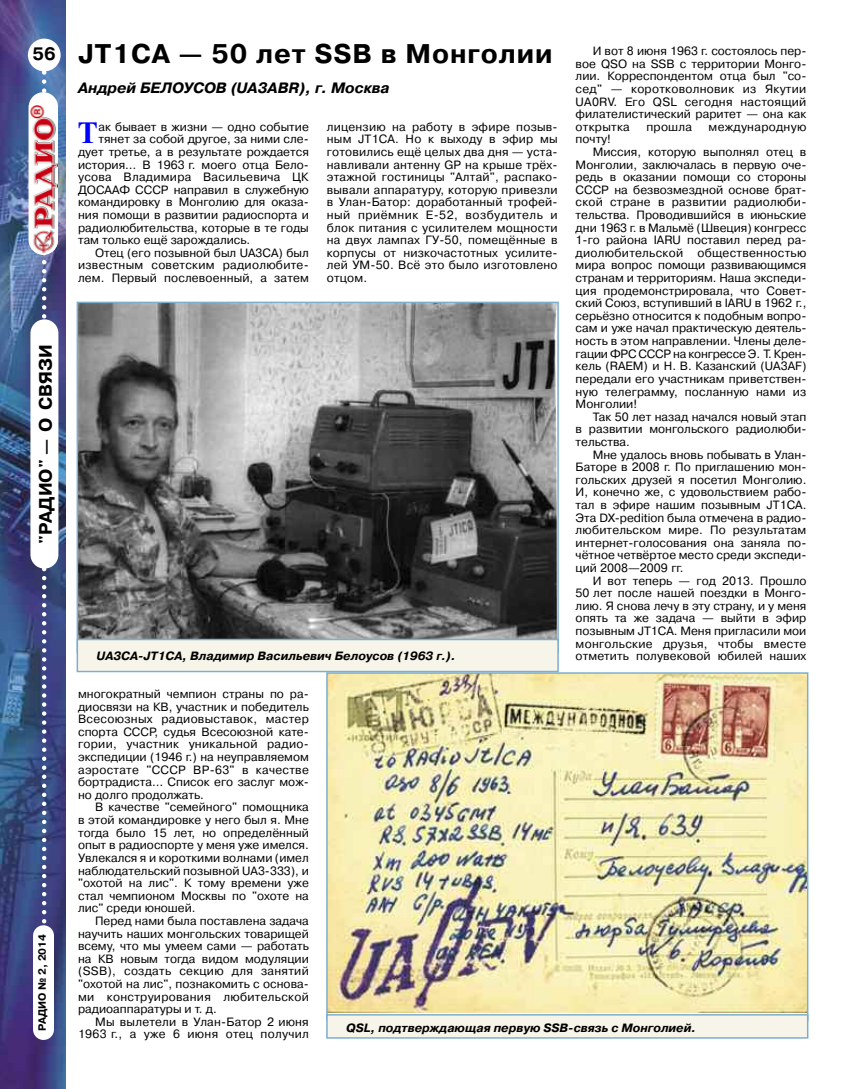
<style>
.page{position:relative;width:851px;height:1089px;background:#fff}
.page>*{position:absolute;margin:0;border:0;box-sizing:border-box;transform-origin:0 0}
.t1{font:700 29.4px "Newton C";color:#00f}
.t2{font:700 27px "Pragmatica C";letter-spacing:.03em;color:#000}
.t3{font:700 18px "Pragmatica C";color:#000}
.t4{font:italic 700 15px "Pragmatica C";color:#000}
.t5{font:12px/12.6px "Pragmatica C";color:#000;text-align:justify}
.t6{font:12px "Pragmatica C";letter-spacing:.025em;color:#000}
.t7{font:italic 700 12px "Pragmatica C";color:#000}
.t8{font:700 10.5px "Pragmatica C";color:#000}
</style>
<div class="page">
<img style="left:0;top:0;width:65px;height:1089px">
<svg style="left:30px;top:70px;width:28px;height:943px"></svg>
<div style="left:33px;top:925px;width:21px;height:114px;background:#fff;border-radius:10px"></div>
<div style="left:28px;top:39px;width:33px;height:32px;background:#fff;border-radius:50%"></div>
<div style="left:29px;top:92px;width:29px;height:163px;background:#fff;border-radius:15px"></div>
<img style="left:29px;top:105px;width:28px;height:149px">
<img style="left:80px;top:305px;width:475px;height:333px">
<div style="left:77px;top:302px;width:481px;height:351px;border:2px solid #7caece"></div>
<div style="left:78px;top:640px;width:479px;height:30px;background:#f7f4e9"></div>
<div style="left:77px;top:638px;width:481px;height:34px;border:2px solid #7caece"></div>
<img style="left:329px;top:675px;width:476px;height:337px">
<div style="left:326px;top:672px;width:482px;height:349px;border:2px solid #7caece"></div>
<div style="left:327px;top:1015px;width:479px;height:22px;background:#f7f4e9"></div>
<div style="left:326px;top:1014px;width:482px;height:24px;border:2px solid #7caece"></div>
<h3 class="t3" style="left:33px;top:43px;width:25px">56</h3>
<h3 class="t3" style="left:35px;top:544px;width:201px;rotate:-90deg">"РАДИО" — О СВЯЗИ</h3>
<p class="t8" style="left:36px;top:1031px;width:99px;rotate:-90deg">РАДИО № 2, 2014</p>
<h2 class="t2" style="left:78px;top:38px;width:476px">JT1CA — 50 лет SSB в Монголии</h2>
<p class="t4" style="left:78px;top:79px;width:313px">Андрей БЕЛОУСОВ (UA3ABR), г. Москва</p>
<h1 class="t1" style="left:78px;top:116px;width:20px">Т</h1>
<p class="t5" style="left:98px;top:120px;width:212px">ак бывает в жизни — одно событие</p>
<p class="t5" style="left:98px;top:133px;width:212px">тянет за собой другое, за ними сле-</p>
<p class="t5" style="left:78px;top:145px;width:232px">дует третье, а в результате рождается</p>
<p class="t5" style="left:78px;top:158px;width:232px">история… В 1963 г. моего отца Бело-</p>
<p class="t6" style="left:78px;top:170px;width:232px">усова Владимира Васильевича ЦК</p>
<p class="t5" style="left:78px;top:183px;width:232px">ДОСААФ СССР направил в служебную</p>
<p class="t5" style="left:78px;top:196px;width:232px">командировку в Монголию для оказа-</p>
<p class="t5" style="left:78px;top:208px;width:232px">ния помощи в развитии радиоспорта и</p>
<p class="t5" style="left:78px;top:221px;width:232px">радиолюбительства, которые в те годы</p>
<p class="t5" style="left:78px;top:234px;width:174px">там только ещё зарождались.</p>
<p class="t5" style="left:95px;top:246px;width:215px">Отец (его позывной был UA3CA) был</p>
<p class="t6" style="left:78px;top:258px;width:232px">известным советским радиолюбите-</p>
<p class="t5" style="left:78px;top:271px;width:232px">лем. Первый послевоенный, а затем</p>
<p class="t5" style="left:327px;top:120px;width:232px">лицензию на работу в эфире позыв&shy;ным JT1CA. Но к выходу в эфир мы готовились ещё целых два дня — уста&shy;навливали антенну GP на крыше трёх&shy;этажной гостиницы "Алтай", распако&shy;вывали аппаратуру, которую привезли в Улан-Батор: доработанный трофей&shy;ный приёмник Е-52, возбудитель и блок питания с усилителем мощности на двух лампах ГУ-50, помещённые в корпусы от низкочастотных усилите&shy;лей УМ-50. Всё это было изготовлено отцом.</p>
<p class="t7" style="left:97px;top:648px;width:360px">UA3CA-JT1CA, Владимир Васильевич Белоусов (1963 г.).</p>
<p class="t5" style="left:575px;top:45px;width:232px;text-indent:17px">И вот 8 июня 1963 г. состоялось пер&shy;вое QSO на SSB с территории Монго&shy;лии. Корреспондентом отца был "со&shy;сед" — коротковолновик из Якутии UA0RV. Его QSL сегодня настоящий филателистический раритет — она как открытка</p>
<p class="t5" style="left:646px;top:120px;width:47px">прошла</p>
<p class="t6" style="left:708px;top:120px;width:99px">международную</p>
<p class="t5" style="left:575px;top:133px;width:37px">почту!</p>
<p class="t5" style="left:592px;top:145px;width:215px">Миссия, которую выполнял отец в</p>
<p class="t5" style="left:575px;top:158px;width:232px">Монголии, заключалась в первую оче-</p>
<p class="t5" style="left:575px;top:171px;width:232px">редь в оказании помощи со стороны</p>
<p class="t5" style="left:575px;top:183px;width:232px">СССР на безвозмездной основе брат-</p>
<p class="t5" style="left:575px;top:196px;width:232px">ской стране в развитии радиолюби-</p>
<p class="t5" style="left:575px;top:208px;width:232px">тельства. Проводившийся в июньские</p>
<p class="t5" style="left:575px;top:221px;width:232px">дни 1963 г. в Мальмё (Швеция) конгресс</p>
<p class="t5" style="left:575px;top:234px;width:232px">1-го района IARU поставил перед ра-</p>
<p class="t6" style="left:575px;top:246px;width:232px">диолюбительской общественностью</p>
<p class="t5" style="left:575px;top:259px;width:232px">мира вопрос помощи развивающимся</p>
<p class="t5" style="left:575px;top:271px;width:232px">странам и территориям. Наша экспеди-</p>
<p class="t5" style="left:575px;top:284px;width:232px">ция продемонстрировала, что Совет-</p>
<p class="t5" style="left:575px;top:297px;width:232px">ский Союз, вступивший в IARU в 1962 г.,</p>
<p class="t5" style="left:575px;top:309px;width:232px">серьёзно относится к подобным вопро-</p>
<p class="t5" style="left:575px;top:322px;width:232px">сам и уже начал практическую деятель-</p>
<p class="t5" style="left:575px;top:334px;width:232px">ность в этом направлении. Члены деле-</p>
<p class="t5" style="left:575px;top:347px;width:232px">гации ФРС СССР на конгрессе Э. Т. Крен-</p>
<p class="t5" style="left:575px;top:360px;width:232px">кель (RAEM) и Н. В. Казанский (UA3AF)</p>
<p class="t5" style="left:575px;top:372px;width:232px">передали его участникам приветствен-</p>
<p class="t5" style="left:575px;top:385px;width:232px">ную телеграмму, посланную нами из</p>
<p class="t5" style="left:575px;top:397px;width:63px">Монголии!</p>
<p class="t5" style="left:592px;top:410px;width:215px">Так 50 лет назад начался новый этап</p>
<p class="t5" style="left:575px;top:423px;width:232px">в развитии монгольского радиолюби-</p>
<p class="t5" style="left:575px;top:435px;width:56px">тельства.</p>
<p class="t5" style="left:592px;top:448px;width:215px">Мне удалось вновь побывать в Улан-</p>
<p class="t5" style="left:575px;top:460px;width:232px">Баторе в 2008 г. По приглашению мон-</p>
<p class="t5" style="left:575px;top:473px;width:232px">гольских друзей я посетил Монголию.</p>
<p class="t5" style="left:575px;top:486px;width:232px">И, конечно же, с удовольствием рабо-</p>
<p class="t5" style="left:575px;top:498px;width:232px">тал в эфире нашим позывным JT1CA.</p>
<p class="t5" style="left:575px;top:511px;width:232px">Эта DX-pedition была отмечена в радио-</p>
<p class="t5" style="left:575px;top:523px;width:232px">любительском мире. По результатам</p>
<p class="t5" style="left:575px;top:536px;width:232px">интернет-голосования она заняла по-</p>
<p class="t5" style="left:575px;top:549px;width:232px">чётное четвёртое место среди экспеди-</p>
<p class="t5" style="left:575px;top:561px;width:109px">ций 2008—2009 гг.</p>
<p class="t5" style="left:592px;top:574px;width:215px">И вот теперь — год 2013. Прошло</p>
<p class="t5" style="left:575px;top:586px;width:232px">50 лет после нашей поездки в Монго-</p>
<p class="t5" style="left:575px;top:599px;width:232px">лию. Я снова лечу в эту страну, и у меня</p>
<p class="t5" style="left:575px;top:612px;width:232px">опять та же задача — выйти в эфир</p>
<p class="t5" style="left:575px;top:624px;width:232px">позывным JT1CA. Меня пригласили мои</p>
<p class="t6" style="left:575px;top:636px;width:232px">монгольские друзья, чтобы вместе</p>
<p class="t5" style="left:575px;top:649px;width:232px">отметить полувековой юбилей наших</p>
<p class="t5" style="left:78px;top:687px;width:232px">многократный чемпион страны по ра&shy;диосвязи на КВ, участник и победитель Всесоюзных радиовыставок, мастер спорта СССР, судья Всесоюзной кате&shy;гории, участник уникальной радио&shy;экспедиции (1946 г.) на неуправляемом аэростате "СССР ВР-63" в качестве бортрадиста… Список его заслуг мож&shy;но долго продолжать.</p>
<p class="t5" style="left:78px;top:801px;width:232px;text-indent:17px">В качестве "семейного" помощника в этой командировке у него был я. Мне тогда было 15 лет, но определённый опыт в радиоспорте у меня уже имелся.<br>Увлекался я и короткими волнами (имел наблюдательский позывной UA3-333), и "охотой на лис". К тому времени уже стал чемпионом Москвы по "охоте на лис" среди юношей.</p>
<p class="t5" style="left:78px;top:914px;width:232px;text-indent:17px">Перед нами была поставлена задача научить наших монгольских товарищей всему, что мы умеем сами — работать на КВ новым тогда видом модуляции (SSB), создать секцию для занятий "охотой на лис", познакомить с основа&shy;ми конструирования любительской радиоаппаратуры и т. д.</p>
<p class="t5" style="left:78px;top:1015px;width:232px;text-align:right">Мы вылетели в Улан-Батор 2 июня<br>1963 г., а уже 6 июня отец получил</p>
<p class="t7" style="left:346px;top:1020px;width:351px">QSL, подтверждающая первую SSB-связь с Монголией.</p>
</div>
